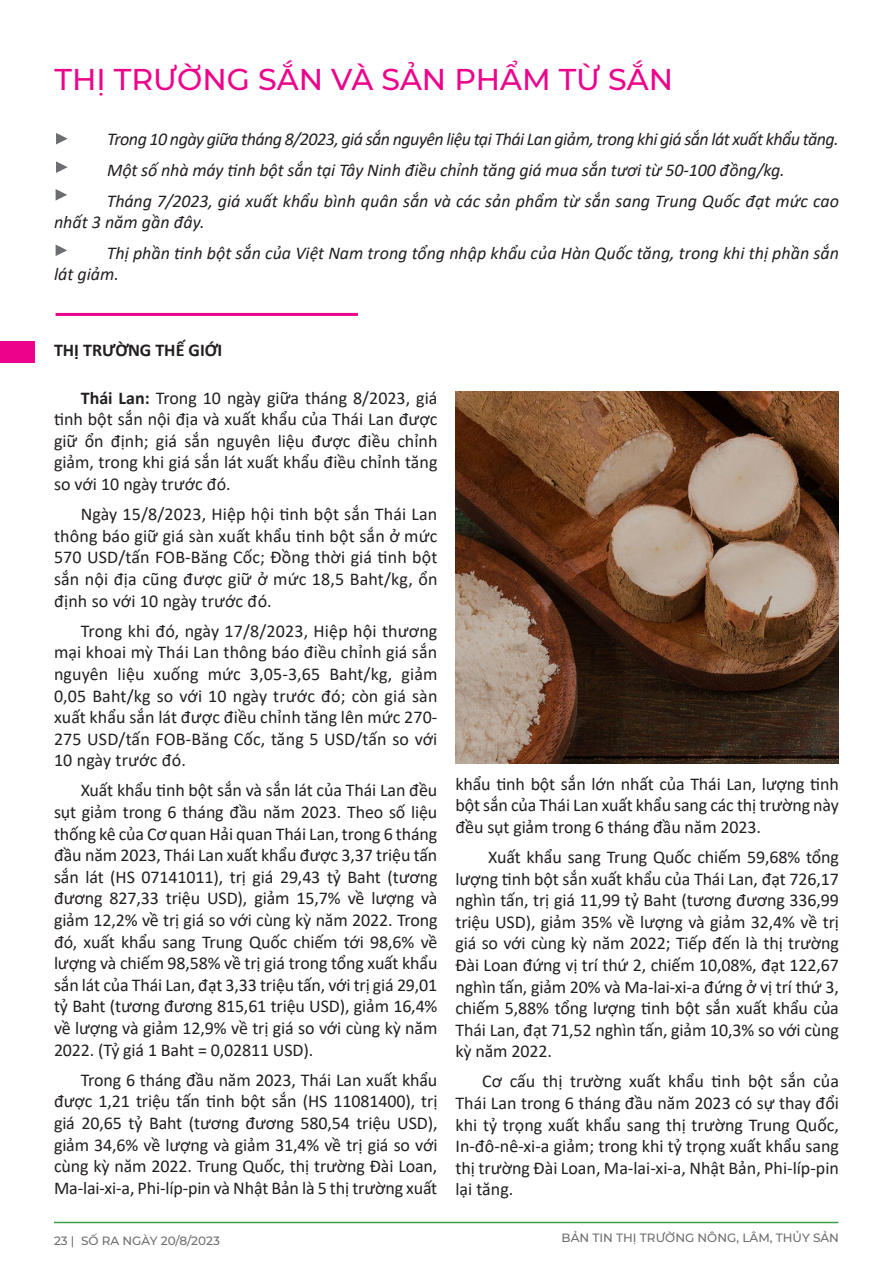
<style>
.page{position:relative;width:893px;height:1263px;background:#fff}
.page>*{position:absolute;margin:0;border:0;box-sizing:border-box;transform-origin:0 0}
.t1{font:500 30px "Montserrat";color:#ed028c}
.t2{font:18px/21.6px "Calibri";letter-spacing:-.01em;color:#231f20;text-align:justify}
.t3{font:italic 18px/21.6px "Calibri";letter-spacing:-.01em;color:#231f20}
.t4{font:italic 18px "Calibri";letter-spacing:-.03em;color:#231f20}
.t5{font:700 18px "Calibri";color:#231f20}
.t6{font:500 12px "Montserrat";color:#6c6d70}
.s1{font-weight:700}
</style>
<div class="page">
<hr style="left:54px;top:1222px;width:784px;height:1px;background:#3da046">
<div style="left:0;top:341px;width:34px;height:22px;background:#ed028c"></div>
<hr style="left:56px;top:313px;width:302px;height:3px;background:#ed028c">
<svg style="left:56px;top:133px;width:12px;height:11px"></svg>
<svg style="left:56px;top:161px;width:12px;height:12px"></svg>
<svg style="left:56px;top:189px;width:11px;height:12px"></svg>
<svg style="left:56px;top:245px;width:11px;height:11px"></svg>
<img style="left:455px;top:391px;width:384px;height:372px">
<p class="t1" style="left:55px;top:58px;width:620px">THỊ TRƯỜNG SẮN VÀ SẢN PHẨM TỪ SẮN</p>
<p class="t4" style="left:107px;top:127px;width:733px">Trong 10 ngày giữa tháng 8/2023, giá sắn nguyên liệu tại Thái Lan giảm, trong khi giá sắn lát xuất khẩu tăng.</p>
<p class="t3" style="left:107px;top:158px;width:679px">Một số nhà máy tinh bột sắn tại Tây Ninh điều chỉnh tăng giá mua sắn tươi từ 50-100 đồng/kg.</p>
<p class="t3" style="left:54px;top:189px;width:786px;text-indent:53px">Tháng 7/2023, giá xuất khẩu bình quân sắn và các sản phẩm từ sắn sang Trung Quốc đạt mức cao nhất 3 năm gần đây.</p>
<p class="t3" style="left:54px;top:241px;width:786px;text-indent:53px">Thị phần tinh bột sắn của Việt Nam trong tổng nhập khẩu của Hàn Quốc tăng, trong khi thị phần sắn lát giảm.</p>
<p class="t5" style="left:54px;top:337px;width:170px">THỊ TRƯỜNG THẾ GIỚI</p>
<p class="t2" style="left:54px;top:386px;width:385px;text-indent:27px"><span class="s1">Thái Lan:</span> Trong 10 ngày giữa tháng 8/2023, giá tinh bột sắn nội địa và xuất khẩu của Thái Lan được giữ ổn định; giá sắn nguyên liệu được điều chỉnh giảm, trong khi giá sắn lát xuất khẩu điều chỉnh tăng so với 10 ngày trước đó.</p>
<p class="t2" style="left:54px;top:503px;width:385px;text-indent:27px">Ngày 15/8/2023, Hiệp hội tinh bột sắn Thái Lan thông báo giữ giá sàn xuất khẩu tinh bột sắn ở mức 570 USD/tấn FOB-Băng Cốc; Đồng thời giá tinh bột sắn nội địa cũng được giữ ở mức 18,5 Baht/kg, ổn định so với 10 ngày trước đó.</p>
<p class="t2" style="left:54px;top:619px;width:385px;text-indent:27px">Trong khi đó, ngày 17/8/2023, Hiệp hội thương mại khoai mỳ Thái Lan thông báo điều chỉnh giá sắn nguyên liệu xuống mức 3,05-3,65 Baht/kg, giảm 0,05 Baht/kg so với 10 ngày trước đó; còn giá sàn xuất khẩu sắn lát được điều chỉnh tăng lên mức 270- 275 USD/tấn FOB-Băng Cốc, tăng 5 USD/tấn so với 10 ngày trước đó.</p>
<p class="t2" style="left:54px;top:779px;width:385px;text-indent:27px">Xuất khẩu tinh bột sắn và sắn lát của Thái Lan đều sụt giảm trong 6 tháng đầu năm 2023. Theo số liệu thống kê của Cơ quan Hải quan Thái Lan, trong 6 tháng đầu năm 2023, Thái Lan xuất khẩu được 3,37 triệu tấn sắn lát (HS 07141011), trị giá 29,43 tỷ Baht (tương đương 827,33 triệu USD), giảm 15,7% về lượng và giảm 12,2% về trị giá so với cùng kỳ năm 2022. Trong đó, xuất khẩu sang Trung Quốc chiếm tới 98,6% về lượng và chiếm 98,58% về trị giá trong tổng xuất khẩu sắn lát của Thái Lan, đạt 3,33 triệu tấn, với trị giá 29,01 tỷ Baht (tương đương 815,61 triệu USD), giảm 16,4% về lượng và giảm 12,9% về trị giá so với cùng kỳ năm 2022. (Tỷ giá 1 Baht = 0,02811 USD).</p>
<p class="t2" style="left:54px;top:1068px;width:385px;text-indent:27px">Trong 6 tháng đầu năm 2023, Thái Lan xuất khẩu được 1,21 triệu tấn tinh bột sắn (HS 11081400), trị giá 20,65 tỷ Baht (tương đương 580,54 triệu USD), giảm 34,6% về lượng và giảm 31,4% về trị giá so với cùng kỳ năm 2022. Trung Quốc, thị trường Đài Loan, Ma-lai-xi-a, Phi-líp-pin và Nhật Bản là 5 thị trường xuất</p>
<p class="t2" style="left:455px;top:772px;width:385px">khẩu tinh bột sắn lớn nhất của Thái Lan, lượng tinh bột sắn của Thái Lan xuất khẩu sang các thị trường này đều sụt giảm trong 6 tháng đầu năm 2023.</p>
<p class="t2" style="left:455px;top:846px;width:385px;text-indent:33px">Xuất khẩu sang Trung Quốc chiếm 59,68% tổng lượng tinh bột sắn xuất khẩu của Thái Lan, đạt 726,17 nghìn tấn, trị giá 11,99 tỷ Baht (tương đương 336,99 triệu USD), giảm 35% về lượng và giảm 32,4% về trị giá so với cùng kỳ năm 2022; Tiếp đến là thị trường Đài Loan đứng vị trí thứ 2, chiếm 10,08%, đạt 122,67 nghìn tấn, giảm 20% và Ma-lai-xi-a đứng ở vị trí thứ 3, chiếm 5,88% tổng lượng tinh bột sắn xuất khẩu của Thái Lan, đạt 71,52 nghìn tấn, giảm 10,3% so với cùng kỳ năm 2022.</p>
<p class="t2" style="left:455px;top:1070px;width:385px;text-indent:27px">Cơ cấu thị trường xuất khẩu tinh bột sắn của Thái Lan trong 6 tháng đầu năm 2023 có sự thay đổi khi tỷ trọng xuất khẩu sang thị trường Trung Quốc, In-đô-nê-xi-a giảm; trong khi tỷ trọng xuất khẩu sang thị trường Đài Loan, Ma-lai-xi-a, Nhật Bản, Phi-líp-pin lại tăng.</p>
<p class="t6" style="left:54px;top:1232px;width:167px">23 | SỐ RA NGÀY 20/8/2023</p>
<p class="t6" style="left:562px;top:1230px;width:279px">BẢN TIN THỊ TRƯỜNG NÔNG, LÂM, THỦY SẢN</p>
</div>
